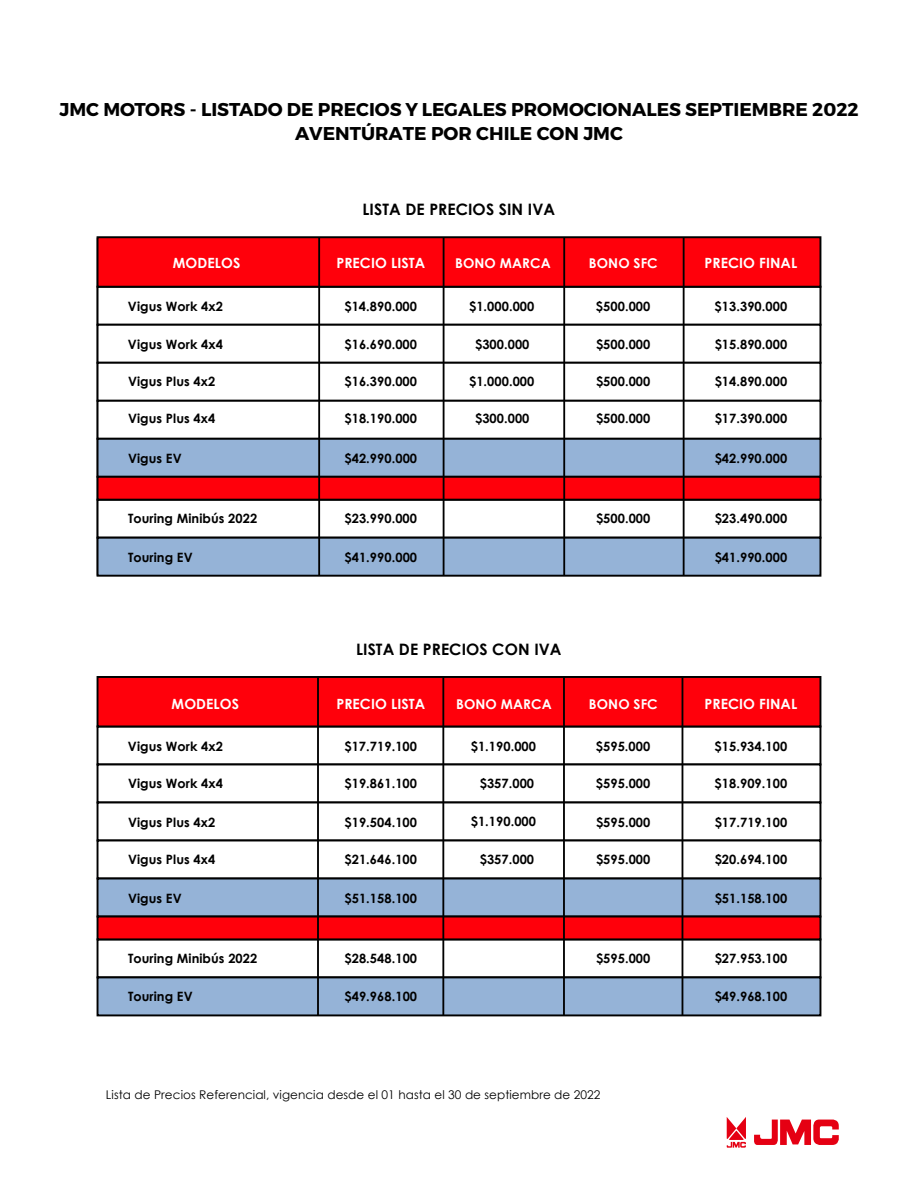
<style>
.page{position:relative;width:918px;height:1188px;background:#fff}
.page>*{position:absolute;margin:0;border:0;box-sizing:border-box;transform-origin:0 0}
.t1{font:700 18.6px/23.7px "Montserrat";color:#000;text-align:center}
.t2{font:700 15.75px "Century Gothic";letter-spacing:.005em;color:#000}
.t3{font:700 14.1px "Century Gothic";letter-spacing:.005em;color:#fff}
.t4{font:700 13.5px "Century Gothic";letter-spacing:.005em;color:#fff}
.t5{font:700 12.9px "Century Gothic";letter-spacing:.005em;color:#000}
.t6{font:12px "Century Gothic";letter-spacing:.005em;color:#000}
</style>
<div class="page">
<svg style="left:754px;top:1119px;width:85px;height:26px"></svg>
<svg style="left:727px;top:1117px;width:19px;height:31px"></svg>
<div style="left:97px;top:676px;width:724px;height:51px;background:#ff000b;border:2px solid #000"></div>
<div style="left:97px;top:764px;width:724px;height:39px;background:#fff;border:2px solid #000"></div>
<div style="left:97px;top:802px;width:724px;height:39px;background:#fff;border:2px solid #000"></div>
<div style="left:97px;top:840px;width:724px;height:39px;background:#fff;border:2px solid #000"></div>
<div style="left:97px;top:878px;width:724px;height:40px;background:#95b3d7;border:2px solid #000"></div>
<div style="left:97px;top:976px;width:724px;height:40px;background:#95b3d7;border:2px solid #000"></div>
<div style="left:97px;top:916px;width:724px;height:24px;background:#ff000b;border:2px solid #000"></div>
<hr style="left:317px;top:677px;width:2px;height:338px;background:#000">
<hr style="left:442px;top:677px;width:2px;height:338px;background:#000">
<hr style="left:563px;top:677px;width:2px;height:338px;background:#000">
<hr style="left:682px;top:677px;width:1px;height:338px;background:#000">
<div style="left:97px;top:236px;width:724px;height:52px;background:#ff000b;border:2px solid #000"></div>
<div style="left:97px;top:324px;width:724px;height:40px;background:#fff;border:2px solid #000"></div>
<div style="left:97px;top:362px;width:724px;height:40px;background:#fff;border:2px solid #000"></div>
<div style="left:97px;top:400px;width:724px;height:40px;background:#fff;border:2px solid #000"></div>
<div style="left:97px;top:438px;width:724px;height:40px;background:#95b3d7;border:2px solid #000"></div>
<div style="left:97px;top:537px;width:724px;height:40px;background:#95b3d7;border:2px solid #000"></div>
<div style="left:97px;top:476px;width:724px;height:25px;background:#ff000b;border:2px solid #000"></div>
<hr style="left:97px;top:238px;width:1px;height:338px;background:#000">
<hr style="left:318px;top:237px;width:2px;height:339px;background:#000">
<hr style="left:443px;top:237px;width:2px;height:339px;background:#000">
<hr style="left:683px;top:237px;width:2px;height:339px;background:#000">
<hr style="left:563px;top:237px;width:2px;height:339px;background:#000">
<h1 class="t1" style="left:59px;top:98px;width:801px">JMC MOTORS - LISTADO DE PRECIOS Y LEGALES PROMOCIONALES SEPTIEMBRE 2022<br>AVENTÚRATE POR CHILE CON JMC</h1>
<p class="t2" style="left:363px;top:198px;width:194px">LISTA DE PRECIOS SIN IVA</p>
<p class="t3" style="left:173px;top:252px;width:69px">MODELOS</p>
<p class="t3" style="left:336px;top:252px;width:90px">PRECIO LISTA</p>
<p class="t4" style="left:455px;top:253px;width:97px">BONO MARCA</p>
<p class="t4" style="left:589px;top:253px;width:70px">BONO SFC</p>
<p class="t3" style="left:705px;top:252px;width:94px">PRECIO FINAL</p>
<p class="t5" style="left:128px;top:297px;width:96px">Vigus Work 4x2</p>
<p class="t5" style="left:344px;top:297px;width:74px">$14.890.000</p>
<p class="t5" style="left:128px;top:335px;width:96px">Vigus Work 4x4</p>
<p class="t5" style="left:344px;top:335px;width:74px">$16.690.000</p>
<p class="t5" style="left:128px;top:372px;width:89px">Vigus Plus 4x2</p>
<p class="t5" style="left:344px;top:372px;width:74px">$16.390.000</p>
<p class="t5" style="left:128px;top:408px;width:89px">Vigus Plus 4x4</p>
<p class="t5" style="left:344px;top:408px;width:74px">$18.190.000</p>
<p class="t5" style="left:469px;top:297px;width:67px">$1.000.000</p>
<p class="t5" style="left:596px;top:297px;width:56px">$500.000</p>
<p class="t5" style="left:715px;top:297px;width:74px">$13.390.000</p>
<p class="t5" style="left:596px;top:335px;width:56px">$500.000</p>
<p class="t5" style="left:715px;top:335px;width:74px">$15.890.000</p>
<p class="t5" style="left:596px;top:372px;width:56px">$500.000</p>
<p class="t5" style="left:715px;top:372px;width:74px">$14.890.000</p>
<p class="t5" style="left:596px;top:408px;width:56px">$500.000</p>
<p class="t5" style="left:715px;top:408px;width:74px">$17.390.000</p>
<p class="t5" style="left:475px;top:335px;width:56px">$300.000</p>
<p class="t5" style="left:469px;top:372px;width:67px">$1.000.000</p>
<p class="t5" style="left:475px;top:408px;width:56px">$300.000</p>
<p class="t5" style="left:128px;top:448px;width:55px">Vigus EV</p>
<p class="t5" style="left:345px;top:448px;width:74px">$42.990.000</p>
<p class="t5" style="left:715px;top:448px;width:74px">$42.990.000</p>
<p class="t5" style="left:128px;top:509px;width:131px">Touring Minibús 2022</p>
<p class="t5" style="left:345px;top:509px;width:74px">$23.990.000</p>
<p class="t5" style="left:596px;top:509px;width:56px">$500.000</p>
<p class="t5" style="left:715px;top:509px;width:74px">$23.490.000</p>
<p class="t5" style="left:128px;top:547px;width:66px">Touring EV</p>
<p class="t5" style="left:345px;top:547px;width:74px">$41.990.000</p>
<p class="t5" style="left:715px;top:547px;width:74px">$41.990.000</p>
<p class="t2" style="left:356px;top:637px;width:207px">LISTA DE PRECIOS CON IVA</p>
<p class="t3" style="left:172px;top:693px;width:69px">MODELOS</p>
<p class="t3" style="left:336px;top:693px;width:90px">PRECIO LISTA</p>
<p class="t3" style="left:705px;top:693px;width:94px">PRECIO FINAL</p>
<p class="t5" style="left:128px;top:737px;width:96px">Vigus Work 4x2</p>
<p class="t5" style="left:344px;top:737px;width:74px">$17.719.100</p>
<p class="t5" style="left:596px;top:737px;width:56px">$595.000</p>
<p class="t5" style="left:715px;top:737px;width:74px">$15.934.100</p>
<p class="t5" style="left:128px;top:773px;width:96px">Vigus Work 4x4</p>
<p class="t5" style="left:345px;top:773px;width:74px">$19.861.100</p>
<p class="t5" style="left:596px;top:773px;width:56px">$595.000</p>
<p class="t5" style="left:715px;top:773px;width:74px">$18.909.100</p>
<p class="t5" style="left:128px;top:813px;width:89px">Vigus Plus 4x2</p>
<p class="t5" style="left:345px;top:813px;width:74px">$19.504.100</p>
<p class="t5" style="left:596px;top:813px;width:56px">$595.000</p>
<p class="t5" style="left:715px;top:813px;width:74px">$17.719.100</p>
<p class="t5" style="left:128px;top:849px;width:89px">Vigus Plus 4x4</p>
<p class="t5" style="left:345px;top:849px;width:74px">$21.646.100</p>
<p class="t5" style="left:715px;top:849px;width:74px">$20.694.100</p>
<p class="t5" style="left:128px;top:888px;width:55px">Vigus EV</p>
<p class="t5" style="left:345px;top:888px;width:74px">$51.158.100</p>
<p class="t5" style="left:715px;top:888px;width:74px">$51.158.100</p>
<p class="t4" style="left:456px;top:694px;width:97px">BONO MARCA</p>
<p class="t4" style="left:589px;top:694px;width:70px">BONO SFC</p>
<p class="t5" style="left:471px;top:737px;width:67px">$1.190.000</p>
<p class="t5" style="left:480px;top:773px;width:56px">$357.000</p>
<p class="t5" style="left:471px;top:811px;width:67px">$1.190.000</p>
<p class="t5" style="left:480px;top:849px;width:56px">$357.000</p>
<p class="t5" style="left:596px;top:849px;width:56px">$595.000</p>
<p class="t5" style="left:128px;top:948px;width:131px">Touring Minibús 2022</p>
<p class="t5" style="left:345px;top:948px;width:74px">$28.548.100</p>
<p class="t5" style="left:715px;top:948px;width:74px">$27.953.100</p>
<p class="t5" style="left:128px;top:987px;width:66px">Touring EV</p>
<p class="t5" style="left:345px;top:987px;width:74px">$49.968.100</p>
<p class="t5" style="left:715px;top:987px;width:74px">$49.968.100</p>
<p class="t5" style="left:596px;top:948px;width:56px">$595.000</p>
<p class="t6" style="left:106px;top:1086px;width:496px">Lista de Precios Referencial, vigencia desde el 01 hasta el 30 de septiembre de 2022</p>
</div>
